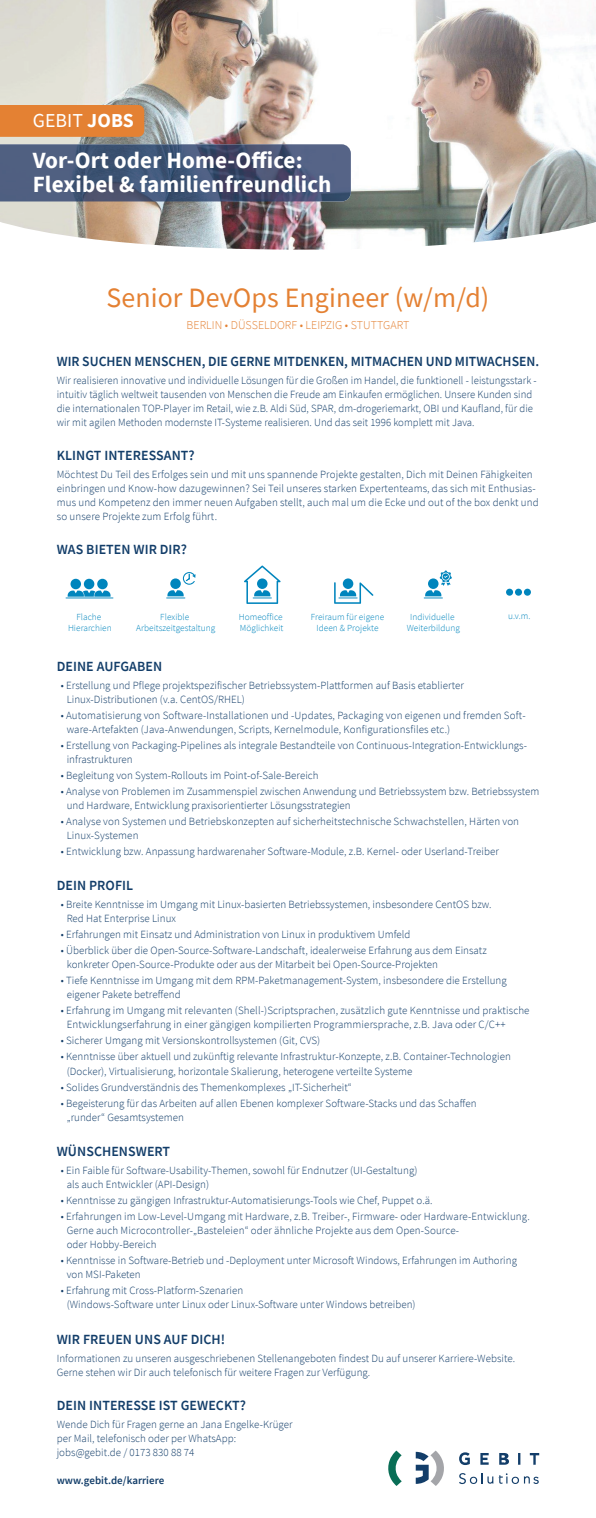
<style>
.page{position:relative;width:596px;height:1518px;background:#fff}
.page>*{position:absolute;margin:0;border:0;box-sizing:border-box;transform-origin:0 0}
.t1{font:28px "Source Sans Pro";letter-spacing:.005em;color:#e48133}
.t2{font:700 23.2px/23.8px "Source Sans Pro";letter-spacing:.005em;color:#fff}
.t3{font:19.7px "Source Sans Pro";letter-spacing:.005em;color:#fff}
.t4{font:600 14px "Source Sans Pro";letter-spacing:.005em;color:#123d69}
.t5{font:300 12px "Source Sans Pro";letter-spacing:.005em;color:#e48133}
.t6{font:300 11px/14px "Source Sans Pro";letter-spacing:.005em;color:#123d69}
.t7{font:600 11px "Source Sans Pro";letter-spacing:.005em;color:#123d69}
.t8{font:300 9.3px/11.1px "Source Sans Pro";letter-spacing:.005em;color:#0085bd;text-align:center}
.s1{font-weight:700}
</style>
<div class="page">
<img style="left:0;top:0;width:595px;height:166px">
<img style="left:315px;top:166px;width:280px;height:56px">
<img style="left:0;top:201px;width:315px;height:21px">
<img style="left:1px;top:222px;width:594px;height:28px">
<div style="left:0;top:105px;width:144px;height:32px;background:#e48133"></div>
<img style="left:0;top:144px;width:350px;height:57px">
<svg style="left:459px;top:1473px;width:79px;height:11px"></svg>
<svg style="left:459px;top:1452px;width:10px;height:13px"></svg>
<svg style="left:480px;top:1453px;width:8px;height:12px"></svg>
<svg style="left:499px;top:1453px;width:9px;height:12px"></svg>
<svg style="left:518px;top:1453px;width:2px;height:12px"></svg>
<svg style="left:529px;top:1453px;width:10px;height:12px"></svg>
<svg style="left:388px;top:1451px;width:13px;height:35px"></svg>
<svg style="left:415px;top:1450px;width:29px;height:36px"></svg>
<svg style="left:166px;top:572px;width:29px;height:26px"></svg>
<svg style="left:423px;top:570px;width:28px;height:28px"></svg>
<svg style="left:342px;top:578px;width:11px;height:11px"></svg>
<svg style="left:334px;top:582px;width:39px;height:22px"></svg>
<svg style="left:244px;top:565px;width:36px;height:39px"></svg>
<svg style="left:514px;top:589px;width:7px;height:7px"></svg>
<svg style="left:523px;top:589px;width:7px;height:7px"></svg>
<svg style="left:505px;top:589px;width:7px;height:7px"></svg>
<div style="left:84px;top:579px;width:10px;height:10px;background:#0085bd;border-radius:50%"></div>
<div style="left:97px;top:579px;width:11px;height:10px;background:#0085bd;border-radius:50%"></div>
<div style="left:70px;top:579px;width:11px;height:10px;background:#0085bd;border-radius:50%"></div>
<svg style="left:68px;top:591px;width:42px;height:6px"></svg>
<hr style="left:66px;top:597px;width:47px;height:1px;background:#0085bd">
<h3 class="t3" style="left:33px;top:108px;width:102px">GEBIT <span class="s1">JOBS</span></h3>
<h2 class="t2" style="left:33px;top:148px;width:300px">Vor-Ort oder Home-Office:<br>Flexibel &amp; familienfreundlich</h2>
<h1 class="t1" style="left:106px;top:280px;width:384px">Senior DevOps Engineer (w/m/d)</h1>
<p class="t5" style="left:186px;top:317px;width:224px">BERLIN • DÜSSELDORF • LEIPZIG • STUTTGART</p>
<p class="t4" style="left:57px;top:352px;width:483px">WIR SUCHEN MENSCHEN, DIE GERNE MITDENKEN, MITMACHEN UND MITWACHSEN.</p>
<p class="t6" style="left:57px;top:373px;width:481px">Wir realisieren innovative und individuelle Lösungen für die Großen im Handel, die funktionell - leistungsstark - intuitiv täglich weltweit tausenden von Menschen die Freude am Einkaufen ermöglichen. Unsere Kunden sind die internationalen TOP-Player im Retail, wie z.B. Aldi Süd, SPAR, dm-drogeriemarkt, OBI und Kaufland, für die wir mit agilen Methoden modernste IT-Systeme realisieren. Und das seit 1996 komplett mit Java.</p>
<p class="t4" style="left:57px;top:446px;width:139px">KLINGT INTERESSANT?</p>
<p class="t6" style="left:57px;top:467px;width:483px">Möchtest Du Teil des Erfolges sein und mit uns spannende Projekte gestalten, Dich mit Deinen Fähigkeiten einbringen und Know-how dazugewinnen? Sei Teil unseres starken Expertenteams, das sich mit Enthusias&shy;mus und Kompetenz den immer neuen Aufgaben stellt, auch mal um die Ecke und out of the box denkt und so unsere Projekte zum Erfolg führt.</p>
<p class="t4" style="left:57px;top:540px;width:132px">WAS BIETEN WIR DIR?</p>
<p class="t8" style="left:68px;top:611px;width:45px">Flache<br>Hierarchien</p>
<p class="t8" style="left:136px;top:611px;width:81px">Flexible<br>Arbeitszeitgestaltung</p>
<p class="t8" style="left:238px;top:611px;width:46px;text-align:left">Homeoffice<br>Möglichkeit</p>
<p class="t8" style="left:311px;top:611px;width:75px">Freiraum für eigene<br>Ideen &amp; Projekte</p>
<p class="t8" style="left:406px;top:611px;width:55px">Individuelle<br>Weiterbildung</p>
<p class="t8" style="left:507px;top:611px;width:24px">u.v.m.</p>
<p class="t4" style="left:57px;top:657px;width:107px">DEINE AUFGABEN</p>
<p class="t6" style="left:67px;top:678px;width:398px;text-indent:-6px">• Erstellung und Pflege projektspezifischer Betriebssystem-Plattformen auf Basis etablierter<br>Linux-Distributionen (v.a. CentOS/RHEL)</p>
<p class="t6" style="left:67px;top:708px;width:460px;text-indent:-6px">• Automatisierung von Software-Installationen und -Updates, Packaging von eigenen und fremden Soft&shy;ware-Artefakten (Java-Anwendungen, Scripts, Kernelmodule, Konfigurationsfiles etc.)</p>
<p class="t6" style="left:67px;top:738px;width:461px;text-indent:-6px">• Erstellung von Packaging-Pipelines als integrale Bestandteile von Continuous-Integration-Entwicklungs&shy;infrastrukturen</p>
<p class="t6" style="left:61px;top:768px;width:259px">• Begleitung von System-Rollouts im Point-of-Sale-Bereich</p>
<p class="t6" style="left:67px;top:784px;width:473px;text-indent:-6px">• Analyse von Problemen im Zusammenspiel zwischen Anwendung und Betriebssystem bzw. Betriebssystem und Hardware, Entwicklung praxisorientierter Lösungsstrategien</p>
<p class="t6" style="left:67px;top:814px;width:453px;text-indent:-6px">• Analyse von Systemen und Betriebskonzepten auf sicherheitstechnische Schwachstellen, Härten von<br>Linux-Systemen</p>
<p class="t6" style="left:61px;top:844px;width:439px">• Entwicklung bzw. Anpassung hardwarenaher Software-Module, z.B. Kernel- oder Userland-Treiber</p>
<p class="t4" style="left:57px;top:877px;width:78px">DEIN PROFIL</p>
<p class="t6" style="left:67px;top:898px;width:426px;text-indent:-6px">• Breite Kenntnisse im Umgang mit Linux-basierten Betriebssystemen, insbesondere CentOS bzw.<br>Red Hat Enterprise Linux</p>
<p class="t6" style="left:61px;top:928px;width:351px">• Erfahrungen mit Einsatz und Administration von Linux in produktivem Umfeld</p>
<p class="t6" style="left:67px;top:944px;width:421px;text-indent:-6px">• Überblick über die Open-Source-Software-Landschaft, idealerweise Erfahrung aus dem Einsatz konkreter Open-Source-Produkte oder aus der Mitarbeit bei Open-Source-Projekten</p>
<p class="t6" style="left:67px;top:974px;width:441px;text-indent:-6px">• Tiefe Kenntnisse im Umgang mit dem RPM-Paketmanagement-System, insbesondere die Erstellung eigener Pakete betreffend</p>
<p class="t6" style="left:67px;top:1004px;width:464px;text-indent:-6px">• Erfahrung im Umgang mit relevanten (Shell-)Scriptsprachen, zusätzlich gute Kenntnisse und praktische<br>Entwicklungserfahrung in einer gängigen kompilierten Programmiersprache, z.B. Java oder C/C++</p>
<p class="t6" style="left:61px;top:1034px;width:261px">• Sicherer Umgang mit Versionskontrollsystemen (Git, CVS)</p>
<p class="t6" style="left:67px;top:1050px;width:445px;text-indent:-6px">• Kenntnisse über aktuell und zukünftig relevante Infrastruktur-Konzepte, z.B. Container-Technologien (Docker), Virtualisierung, horizontale Skalierung, heterogene verteilte Systeme</p>
<p class="t6" style="left:61px;top:1080px;width:292px">• Solides Grundverständnis des Themenkomplexes „IT-Sicherheit“</p>
<p class="t6" style="left:67px;top:1096px;width:411px;text-indent:-6px">• Begeisterung für das Arbeiten auf allen Ebenen komplexer Software-Stacks und das Schaffen „runder“ Gesamtsystemen</p>
<p class="t4" style="left:57px;top:1142px;width:115px">WÜNSCHENSWERT</p>
<p class="t6" style="left:67px;top:1164px;width:352px;text-indent:-6px">• Ein Faible für Software-Usability-Themen, sowohl für Endnutzer (UI-Gestaltung) als auch Entwickler (API-Design)</p>
<p class="t6" style="left:61px;top:1194px;width:373px">• Kenntnisse zu gängigen Infrastruktur-Automatisierungs-Tools wie Chef, Puppet o.ä.</p>
<p class="t6" style="left:67px;top:1210px;width:464px;text-indent:-6px">• Erfahrungen im Low-Level-Umgang mit Hardware, z.B. Treiber-, Firmware- oder Hardware-Entwicklung.<br>Gerne auch Microcontroller-„Basteleien“ oder ähnliche Projekte aus dem Open-Source-<br>oder Hobby-Bereich</p>
<p class="t6" style="left:67px;top:1254px;width:451px;text-indent:-6px">• Kenntnisse in Software-Betrieb und -Deployment unter Microsoft Windows, Erfahrungen im Authoring von MSI-Paketen</p>
<p class="t6" style="left:67px;top:1284px;width:350px;text-indent:-6px">• Erfahrung mit Cross-Platform-Szenarien<br>(Windows-Software unter Linux oder Linux-Software unter Windows betreiben)</p>
<p class="t4" style="left:57px;top:1330px;width:170px">WIR FREUEN UNS AUF DICH!</p>
<p class="t6" style="left:57px;top:1351px;width:459px">Informationen zu unseren ausgeschriebenen Stellenangeboten findest Du auf unserer Karriere-Website.<br>Gerne stehen wir Dir auch telefonisch für weitere Fragen zur Verfügung.</p>
<p class="t4" style="left:57px;top:1396px;width:190px">DEIN INTERESSE IST GEWECKT?</p>
<p class="t6" style="left:57px;top:1417px;width:237px">Wende Dich für Fragen gerne an Jana Engelke-Krüger per Mail, telefonisch oder per WhatsApp: jobs@gebit.de / 0173 830 88 74</p>
<p class="t7" style="left:57px;top:1473px;width:109px">www.gebit.de/karriere</p>
</div>
